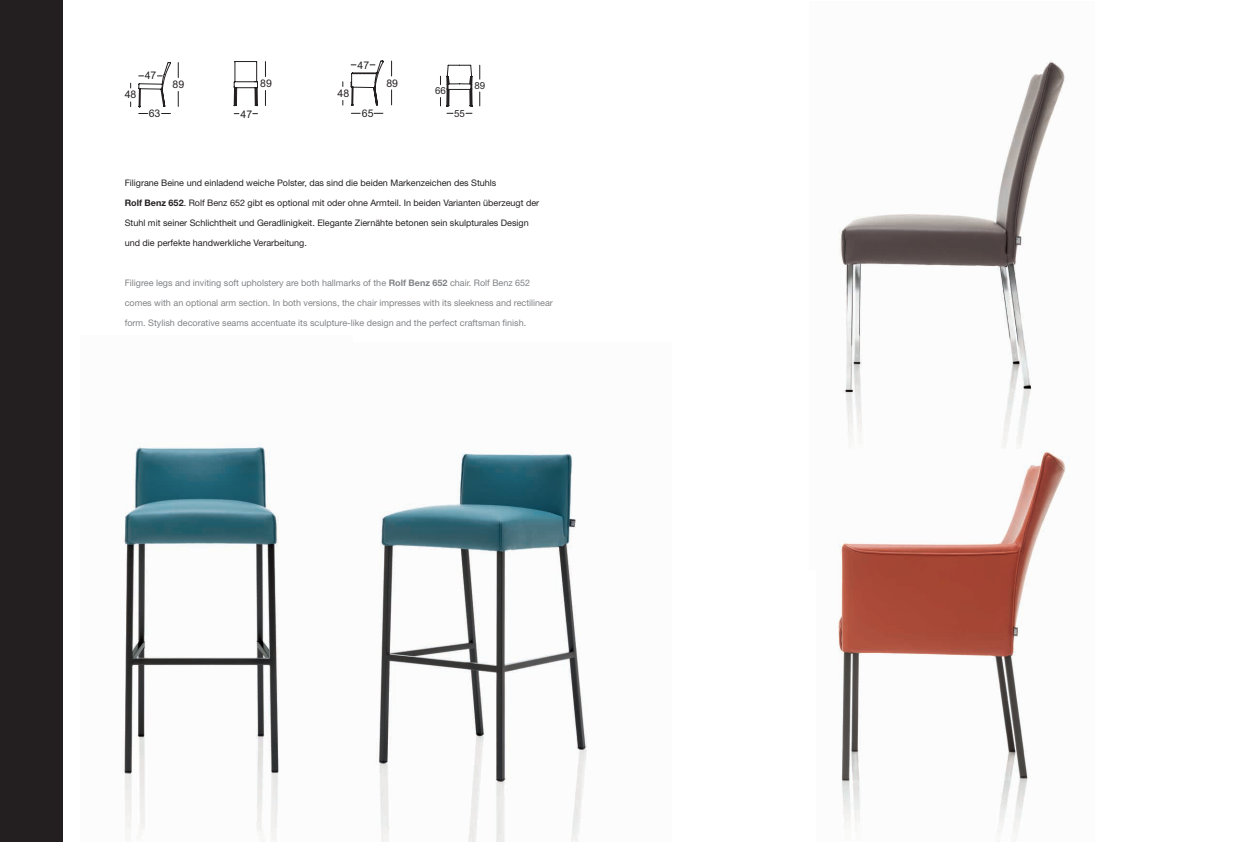
<style>
.page{position:relative;width:1248px;height:842px;background:#fff}
.page>*{position:absolute;margin:0;border:0;box-sizing:border-box;transform-origin:0 0}
.t1{font:10.5px "Arial";color:#231f20}
.t2{font:9.7px "Arial";color:#231f20}
.t3{font:9px "Helvetica Neue LT";color:#231f20}
.t4{font:9px "Helvetica Neue LT";color:#808285}
.s1{font-weight:700}
</style>
<div class="page">
<img style="left:839px;top:60px;width:226px;height:388px">
<img style="left:838px;top:450px;width:228px;height:383px">
<img style="left:122px;top:443px;width:157px;height:399px">
<img style="left:376px;top:452px;width:211px;height:390px">
<div style="left:0;top:0;width:62px;height:842px;background:#231f20"></div>
<svg style="left:233px;top:61px;width:33px;height:53px"></svg>
<svg style="left:138px;top:62px;width:41px;height:52px"></svg>
<svg style="left:350px;top:60px;width:42px;height:54px"></svg>
<svg style="left:479px;top:92px;width:1px;height:14px"></svg>
<svg style="left:479px;top:65px;width:1px;height:14px"></svg>
<svg style="left:440px;top:65px;width:32px;height:49px"></svg>
<p class="t1" style="left:125px;top:88px;width:13px">48</p>
<p class="t1" style="left:145px;top:69px;width:13px">47</p>
<p class="t1" style="left:149px;top:106px;width:13px">63</p>
<p class="t1" style="left:172px;top:77px;width:13px">89</p>
<p class="t1" style="left:260px;top:77px;width:13px">89</p>
<p class="t1" style="left:241px;top:107px;width:13px">47</p>
<p class="t1" style="left:337px;top:87px;width:13px">48</p>
<p class="t1" style="left:357px;top:58px;width:13px">47</p>
<p class="t1" style="left:362px;top:107px;width:13px">65</p>
<p class="t1" style="left:386px;top:76px;width:13px">89</p>
<p class="t2" style="left:435px;top:85px;width:12px">66</p>
<p class="t2" style="left:454px;top:107px;width:12px">55</p>
<p class="t2" style="left:474px;top:79px;width:12px">89</p>
<p class="t3" style="left:125px;top:178px;width:373px">Filigrane Beine und einladend weiche Polster, das sind die beiden Markenzeichen des Stuhls</p>
<p class="t3" style="left:125px;top:198px;width:416px"><span class="s1">Rolf Benz 652</span>. Rolf Benz 652 gibt es optional mit oder ohne Armteil. In beiden Varianten überzeugt der</p>
<p class="t3" style="left:125px;top:218px;width:405px">Stuhl mit seiner Schlichtheit und Geradlinigkeit. Elegante Ziernähte betonen sein skulpturales Design</p>
<p class="t3" style="left:125px;top:238px;width:184px">und die perfekte handwerkliche Verarbeitung.</p>
<p class="t4" style="left:125px;top:278px;width:407px">Filigree legs and inviting soft upholstery are both hallmarks of the <span class="s1">Rolf Benz 652</span> chair. Rolf Benz 652</p>
<p class="t4" style="left:125px;top:298px;width:429px">comes with an optional arm section. In both versions, the chair impresses with its sleekness and rectilinear</p>
<p class="t4" style="left:125px;top:318px;width:403px">form. Stylish decorative seams accentuate its sculpture-like design and the perfect craftsman finish.</p>
</div>
